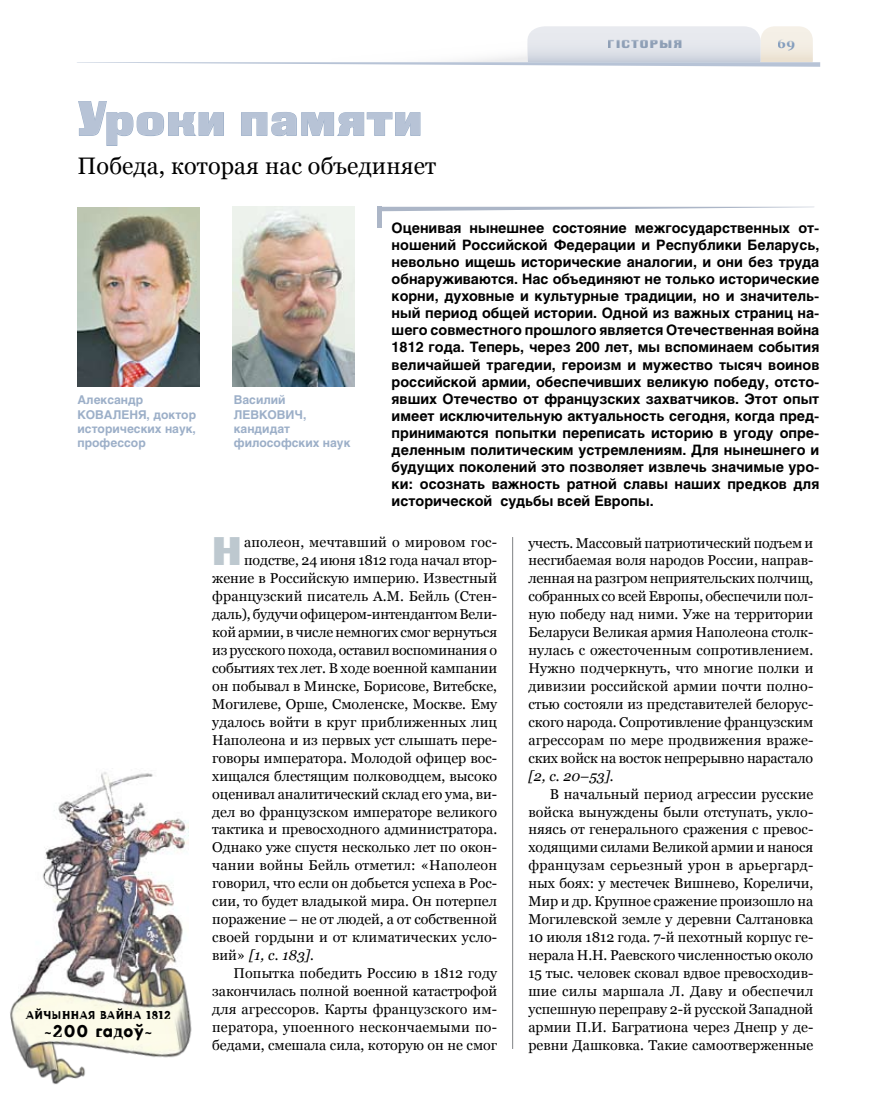
<style>
.page{position:relative;width:872px;height:1106px;background:#fff}
.page>*{position:absolute;margin:0;border:0;box-sizing:border-box;transform-origin:0 0}
.t1{font:48.3px "Black Grotesk C";color:#b7c3d6}
.t2{font:39.9px "Black Grotesk C";color:#bdc8cf}
.t3{font:23.85px "Georgia";letter-spacing:.005em;color:#000}
.t4{font:700 16.65px "Dead History C";letter-spacing:.04em;color:#000}
.t5{font:14.25px/18px "Georgia";color:#000;text-align:justify}
.t6{font:700 14.25px/17.1px "Helios";color:#000;text-align:justify}
.t7{font:italic 14.25px "Georgia";color:#000}
.t8{font:700 13.5px "Georgia";color:#859ebd}
.t9{font:700 12px/14.4px "Helios";color:#9cafc8}
.t10{font:12px "Black Grotesk C";letter-spacing:.11em;color:#8e9fb6}
.t11{font:700 11.25px "Dead History C";letter-spacing:.055em;color:#000}
.s1{font-family:"Arial";font-size:11.25px}
.s2{font-style:normal}
</style>
<div class="page">
<svg style="left:77px;top:26px;width:743px;height:41px"></svg>
<hr style="left:512px;top:537px;width:1px;height:511px;background:#808285">
<svg style="left:78px;top:101px;width:146px;height:45px"></svg>
<svg style="left:241px;top:112px;width:180px;height:24px"></svg>
<img style="left:42px;top:772px;width:146px;height:178px">
<img style="left:10px;top:950px;width:182px;height:134px">
<img style="left:77px;top:207px;width:122px;height:180px">
<img style="left:233px;top:207px;width:122px;height:179px">
<svg style="left:381px;top:207px;width:433px;height:4px"></svg>
<hr style="left:377px;top:207px;width:4px;height:21px;background:#acb6c7">
<h1 class="t1" style="left:78px;top:90px;width:346px">Уроки памяти</h1>
<h3 class="t3" style="left:78px;top:152px;width:360px">Победа, которая нас объединяет</h3>
<p class="t10" style="left:608px;top:37px;width:76px">гісторыя</p>
<p class="t8" style="left:777px;top:36px;width:19px">69</p>
<p class="t9" style="left:78px;top:393px;width:120px">Александр<br>КОВАЛЕНЯ, доктор исторических наук, профессор</p>
<p class="t11" style="left:26px;top:1007px;width:146px">Айчынная вайна 1812</p>
<p class="t4" style="left:45px;top:1020px;width:108px"><span class="s1">~</span>200 гадоў <span class="s1">~</span></p>
<p class="t9" style="left:234px;top:393px;width:118px">Василий<br>ЛЕВКОВИЧ, кандидат философских наук</p>
<p class="t6" style="left:392px;top:219px;width:429px">Оценивая нынешнее состояние межгосударственных от&shy;ношений Российской Федерации и Республики Беларусь, невольно ищешь исторические аналогии, и они без труда обнаруживаются. Нас объединяют не только исторические корни, духовные и культурные традиции, но и значитель&shy;ный период общей истории. Одной из важных страниц на&shy;шего совместного прошлого является Отечественная война 1812 года. Теперь, через 200 лет, мы вспоминаем события величайшей трагедии, героизм и мужество тысяч воинов российской армии, обеспечивших великую победу, отсто&shy;явших Отечество от французских захватчиков. Этот опыт имеет исключительную актуальность сегодня, когда пред&shy;принимаются попытки переписать историю в угоду опре&shy;деленным политическим устремлениям. Для нынешнего и будущих поколений это позволяет извлечь значимые уро&shy;ки: осознать важность ратной славы наших предков для исторической судьбы всей Европы.</p>
<h2 class="t2" style="left:212px;top:528px;width:31px">Н</h2>
<p class="t5" style="left:244px;top:533px;width:254px">аполеон, мечтавший о мировом гос-</p>
<p class="t5" style="left:244px;top:551px;width:254px">подстве, 24 июня 1812 года начал втор-</p>
<p class="t5" style="left:212px;top:569px;width:286px">жение в Российскую империю. Известный</p>
<p class="t5" style="left:212px;top:587px;width:286px">французский писатель А.М. Бейль (Стен-</p>
<p class="t5" style="left:212px;top:605px;width:286px">даль), будучи офицером-интендантом Вели-</p>
<p class="t5" style="left:212px;top:623px;width:286px">кой армии, в числе немногих смог вернуться</p>
<p class="t5" style="left:212px;top:641px;width:286px">из русского похода, оставил воспоминания о</p>
<p class="t5" style="left:212px;top:659px;width:286px">событиях тех лет. В ходе военной кампании</p>
<p class="t5" style="left:212px;top:677px;width:286px">он побывал в Минске, Борисове, Витебске,</p>
<p class="t5" style="left:212px;top:695px;width:286px">Могилеве, Орше, Смоленске, Москве. Ему</p>
<p class="t5" style="left:212px;top:713px;width:286px">удалось войти в круг приближенных лиц</p>
<p class="t5" style="left:212px;top:730px;width:286px">Наполеона и из первых уст слышать пере-</p>
<p class="t5" style="left:212px;top:748px;width:286px">говоры императора. Молодой офицер вос-</p>
<p class="t5" style="left:212px;top:766px;width:286px">хищался блестящим полководцем, высоко</p>
<p class="t5" style="left:212px;top:784px;width:286px">оценивал аналитический склад его ума, ви-</p>
<p class="t5" style="left:212px;top:802px;width:286px">дел во французском императоре великого</p>
<p class="t5" style="left:212px;top:820px;width:286px">тактика и превосходного администратора.</p>
<p class="t5" style="left:212px;top:838px;width:286px">Однако уже спустя несколько лет по окон-</p>
<p class="t5" style="left:212px;top:856px;width:286px">чании войны Бейль отметил: «Наполеон</p>
<p class="t5" style="left:212px;top:874px;width:286px">говорил, что если он добьется успеха в Рос-</p>
<p class="t5" style="left:212px;top:892px;width:286px">сии, то будет владыкой мира. Он потерпел</p>
<p class="t5" style="left:212px;top:910px;width:286px">поражение – не от людей, а от собственной</p>
<p class="t5" style="left:212px;top:928px;width:286px">своей гордыни и от климатических усло-</p>
<p class="t7" style="left:212px;top:947px;width:103px"><span class="s2">вий»</span> [1, с. 183].</p>
<p class="t5" style="left:233px;top:964px;width:265px">Попытка победить Россию в 1812 году</p>
<p class="t5" style="left:212px;top:981px;width:286px">закончилась полной военной катастрофой</p>
<p class="t5" style="left:212px;top:999px;width:286px">для агрессоров. Карты французского им-</p>
<p class="t5" style="left:212px;top:1017px;width:286px">ператора, упоенного нескончаемыми по-</p>
<p class="t5" style="left:212px;top:1035px;width:286px">бедами, смешала сила, которую он не смог</p>
<p class="t5" style="left:528px;top:533px;width:286px">учесть. Массовый патриотический подъем и несгибаемая воля народов России, направ&shy;ленная на разгром неприятельских полчищ, собранных со всей Европы, обеспечили пол&shy;ную победу над ними. Уже на территории Беларуси Великая армия Наполеона столк&shy;нулась с ожесточенным сопротивлением.<br>Нужно подчеркнуть, что многие полки и дивизии российской армии почти полно&shy;стью состояли из представителей белорус&shy;ского народа. Сопротивление французским агрессорам по мере продвижения враже&shy;ских войск на восток непрерывно нарастало</p>
<p class="t7" style="left:528px;top:767px;width:87px">[2, с. 20–53].</p>
<p class="t5" style="left:528px;top:784px;width:286px;text-indent:21px">В начальный период агрессии русские войска вынуждены были отступать, укло&shy;няясь от генерального сражения с превос&shy;ходящими силами Великой армии и нанося французам серьезный урон в арьергард&shy;ных боях: у местечек Вишнево, Кореличи, Мир и др. Крупное сражение произошло на Могилевской земле у деревни Салтановка 10 июля 1812 года. 7-й пехотный корпус ге&shy;нерала Н.Н. Раевского численностью около 15 тыс. человек сковал вдвое превосходив&shy;шие силы маршала Л. Даву и обеспечил успешную переправу 2-й русской Западной армии П.И. Багратиона через Днепр у де&shy;ревни Дашковка. Такие самоотверженные</p>
</div>
